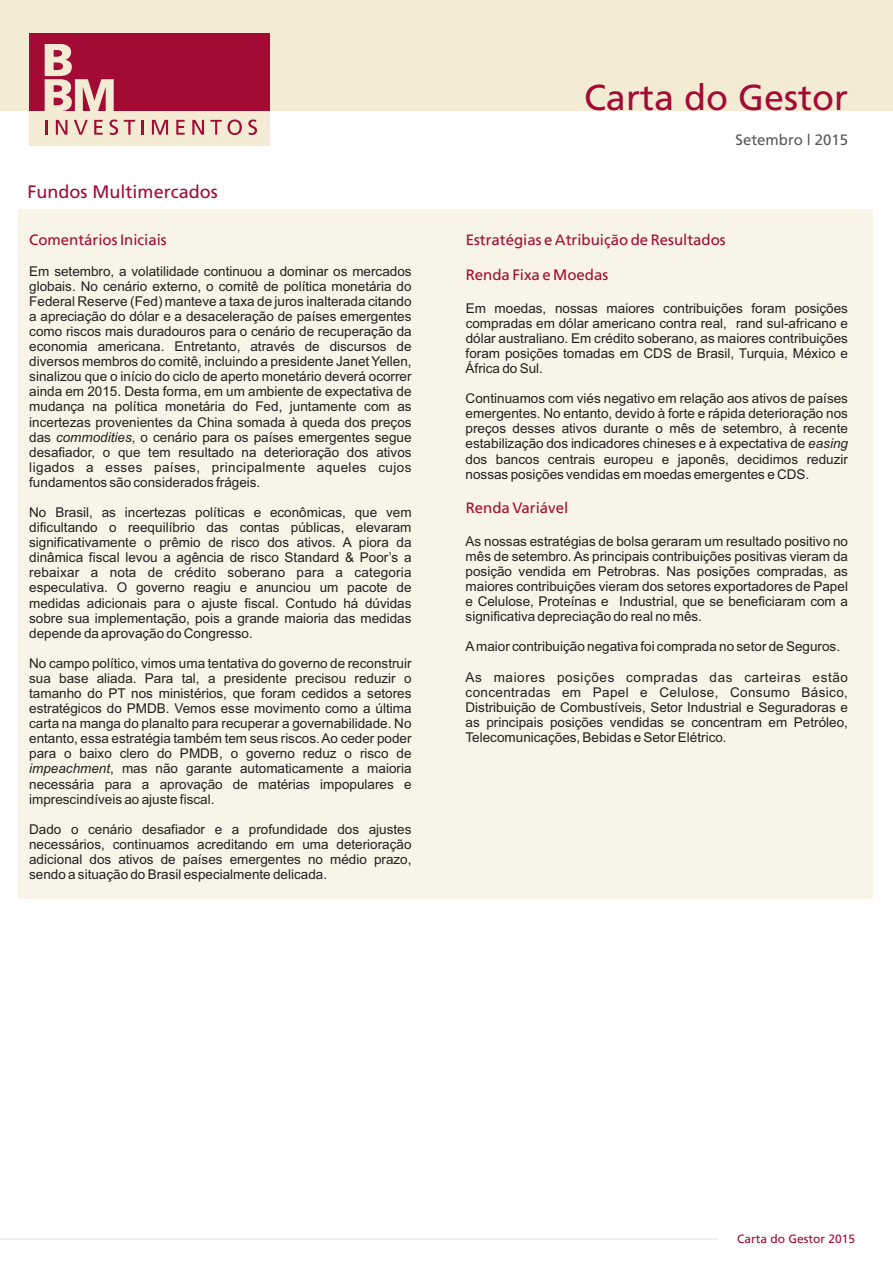
<style>
.page{position:relative;width:893px;height:1263px;background:#fff}
.page>*{position:absolute;margin:0;border:0;box-sizing:border-box;transform-origin:0 0}
.t1{font:36px "Frutiger";color:#a30a34}
.t2{font:18px "Frutiger";color:#a30a34}
.t3{font:15px "Frutiger";color:#a30a34}
.t4{font:15px "Frutiger";color:#57585a}
.t5{font:13.5px/15.1px "Arial";color:#231f20;text-align:justify}
.t6{font:13.5px "Arial";letter-spacing:.03em;color:#231f20}
.t7{font:13.5px "Arial";letter-spacing:.045em;color:#231f20}
.t8{font:13.5px "Arial";letter-spacing:.025em;color:#231f20}
.t9{font:12px "Frutiger";color:#a30a34}
.s1{font-style:italic}
</style>
<div class="page">
<div style="left:18px;top:209px;width:854px;height:690px;background:#f8f4e7"></div>
<div style="left:0;top:1px;width:893px;height:110px;background:#f3ebd4"></div>
<div style="left:30px;top:111px;width:240px;height:34px;background:#f3ebd4"></div>
<div style="left:30px;top:34px;width:240px;height:77px;background:#a30a34"></div>
<svg style="left:45px;top:44px;width:69px;height:67px"></svg>
<svg style="left:46px;top:120px;width:2px;height:15px"></svg>
<svg style="left:56px;top:120px;width:11px;height:15px"></svg>
<svg style="left:74px;top:120px;width:14px;height:15px"></svg>
<svg style="left:94px;top:120px;width:9px;height:15px"></svg>
<svg style="left:109px;top:120px;width:9px;height:15px"></svg>
<svg style="left:124px;top:120px;width:11px;height:15px"></svg>
<svg style="left:142px;top:120px;width:2px;height:15px"></svg>
<svg style="left:152px;top:120px;width:16px;height:15px"></svg>
<svg style="left:176px;top:120px;width:9px;height:15px"></svg>
<svg style="left:192px;top:120px;width:12px;height:15px"></svg>
<svg style="left:210px;top:120px;width:32px;height:15px"></svg>
<svg style="left:248px;top:120px;width:9px;height:15px"></svg>
<hr style="left:0;top:1239px;width:718px;height:1px;background:#ede4c5">
<h2 class="t2" style="left:28px;top:185px;width:192px">Fundos Multimercados</h2>
<h1 class="t1" style="left:584px;top:83px;width:266px">Carta do Gestor</h1>
<p class="t4" style="left:736px;top:133px;width:114px">Setembro | 2015</p>
<p class="t3" style="left:29px;top:234px;width:139px">Comentários Iniciais</p>
<p class="t3" style="left:466px;top:234px;width:262px">Estratégias e Atribuição de Resultados</p>
<p class="t3" style="left:466px;top:269px;width:144px">Renda Fixa e Moedas</p>
<p class="t5" style="left:29px;top:265px;width:384px">Em setembro, a volatilidade continuou a dominar os mercados globais. No cenário externo, o comitê de política monetária do Federal Reserve (Fed) manteve a taxa de juros inalterada citando</p>
<p class="t5" style="left:466px;top:302px;width:384px">Em moedas, nossas maiores contribuições foram posições</p>
<p class="t5" style="left:29px;top:310px;width:384px">a apreciação do dólar e a desaceleração de países emergentes</p>
<p class="t5" style="left:466px;top:317px;width:384px">compradas em dólar americano contra real, rand sul-africano e</p>
<p class="t5" style="left:29px;top:325px;width:384px">como riscos mais duradouros para o cenário de recuperação da</p>
<p class="t5" style="left:466px;top:332px;width:384px">dólar australiano. Em crédito soberano, as maiores contribuições</p>
<p class="t5" style="left:29px;top:340px;width:384px">economia americana. Entretanto, através de discursos de</p>
<p class="t5" style="left:466px;top:347px;width:384px">foram posições tomadas em CDS de Brasil, Turquia, México e</p>
<p class="t5" style="left:29px;top:355px;width:384px">diversos membros do comitê, incluindo a presidente Janet Yellen,</p>
<p class="t5" style="left:466px;top:362px;width:79px">África do Sul.</p>
<p class="t5" style="left:29px;top:370px;width:384px">sinalizou que o início do ciclo de aperto monetário deverá ocorrer ainda em 2015. Desta forma, em um ambiente de expectativa de</p>
<p class="t5" style="left:466px;top:392px;width:384px">Continuamos com viés negativo em relação aos ativos de países</p>
<p class="t5" style="left:29px;top:400px;width:384px">mudança na política monetária do Fed, juntamente com as</p>
<p class="t5" style="left:466px;top:407px;width:384px">emergentes. No entanto, devido à forte e rápida deterioração nos</p>
<p class="t5" style="left:29px;top:415px;width:384px">incertezas provenientes da China somada à queda dos preços</p>
<p class="t5" style="left:466px;top:422px;width:384px">preços desses ativos durante o mês de setembro, à recente</p>
<p class="t5" style="left:29px;top:431px;width:384px">das <span class="s1">commodities</span>, o cenário para os países emergentes segue</p>
<p class="t5" style="left:466px;top:437px;width:384px">estabilização dos indicadores chineses e à expectativa de <span class="s1">easing</span></p>
<p class="t5" style="left:29px;top:446px;width:384px">desafiador, o que tem resultado na deterioração dos ativos</p>
<p class="t5" style="left:466px;top:452px;width:384px">dos bancos centrais europeu e japonês, decidimos reduzir</p>
<p class="t6" style="left:29px;top:462px;width:384px">ligados a esses países, principalmente aqueles cujos</p>
<p class="t5" style="left:466px;top:467px;width:345px">nossas posições vendidas em moedas emergentes e CDS.</p>
<p class="t5" style="left:29px;top:476px;width:233px">fundamentos são considerados frágeis.</p>
<p class="t5" style="left:29px;top:506px;width:384px">No Brasil, as incertezas políticas e econômicas, que vem dificultando o reequilíbrio das contas públicas, elevaram significativamente o prêmio de risco dos ativos. A piora da</p>
<p class="t3" style="left:466px;top:502px;width:104px">Renda Variável</p>
<p class="t5" style="left:466px;top:535px;width:384px">As nossas estratégias de bolsa geraram um resultado positivo no</p>
<p class="t5" style="left:29px;top:551px;width:384px">dinâmica fiscal levou a agência de risco Standard &amp; Poor’s a</p>
<p class="t5" style="left:466px;top:550px;width:384px">mês de setembro. As principais contribuições positivas vieram da</p>
<p class="t5" style="left:29px;top:566px;width:384px">rebaixar a nota de crédito soberano para a categoria</p>
<p class="t5" style="left:466px;top:565px;width:384px">posição vendida em Petrobras. Nas posições compradas, as</p>
<p class="t5" style="left:29px;top:581px;width:384px">especulativa. O governo reagiu e anunciou um pacote de</p>
<p class="t5" style="left:466px;top:580px;width:384px">maiores contribuições vieram dos setores exportadores de Papel</p>
<p class="t5" style="left:29px;top:596px;width:384px">medidas adicionais para o ajuste fiscal. Contudo há dúvidas</p>
<p class="t5" style="left:466px;top:595px;width:384px">e Celulose, Proteínas e Industrial, que se beneficiaram com a</p>
<p class="t5" style="left:29px;top:611px;width:384px">sobre sua implementação, pois a grande maioria das medidas</p>
<p class="t5" style="left:466px;top:610px;width:238px">significativa depreciação do real no mês.</p>
<p class="t5" style="left:29px;top:627px;width:225px">depende da aprovação do Congresso.</p>
<p class="t5" style="left:466px;top:640px;width:376px">Amaior contribuição negativa foi comprada no setor de Seguros.</p>
<p class="t5" style="left:29px;top:657px;width:384px">No campo político, vimos uma tentativa do governo de reconstruir sua base aliada. Para tal, a presidente precisou reduzir o</p>
<p class="t7" style="left:466px;top:672px;width:384px">As maiores posições compradas das carteiras estão</p>
<p class="t5" style="left:29px;top:687px;width:384px">tamanho do PT nos ministérios, que foram cedidos a setores</p>
<p class="t8" style="left:466px;top:687px;width:384px">concentradas em Papel e Celulose, Consumo Básico,</p>
<p class="t5" style="left:29px;top:702px;width:384px">estratégicos do PMDB. Vemos esse movimento como a última</p>
<p class="t5" style="left:466px;top:701px;width:384px">Distribuição de Combustíveis, Setor Industrial e Seguradoras e</p>
<p class="t5" style="left:29px;top:717px;width:384px">carta na manga do planalto para recuperar a governabilidade. No</p>
<p class="t5" style="left:466px;top:716px;width:384px">as principais posições vendidas se concentram em Petróleo,</p>
<p class="t5" style="left:29px;top:732px;width:384px">entanto, essa estratégia também tem seus riscos. Ao ceder poder</p>
<p class="t5" style="left:466px;top:731px;width:263px">Telecomunicações, Bebidas e Setor Elétrico.</p>
<p class="t5" style="left:29px;top:747px;width:384px">para o baixo clero do PMDB, o governo reduz o risco de <span class="s1">impeachment</span>, mas não garante automaticamente a maioria necessária para a aprovação de matérias impopulares e imprescindíveis ao ajuste fiscal.</p>
<p class="t5" style="left:29px;top:823px;width:384px">Dado o cenário desafiador e a profundidade dos ajustes necessários, continuamos acreditando em uma deterioração adicional dos ativos de países emergentes no médio prazo, sendo a situação do Brasil especialmente delicada.</p>
<p class="t9" style="left:737px;top:1234px;width:120px">Carta do Gestor 2015</p>
</div>
